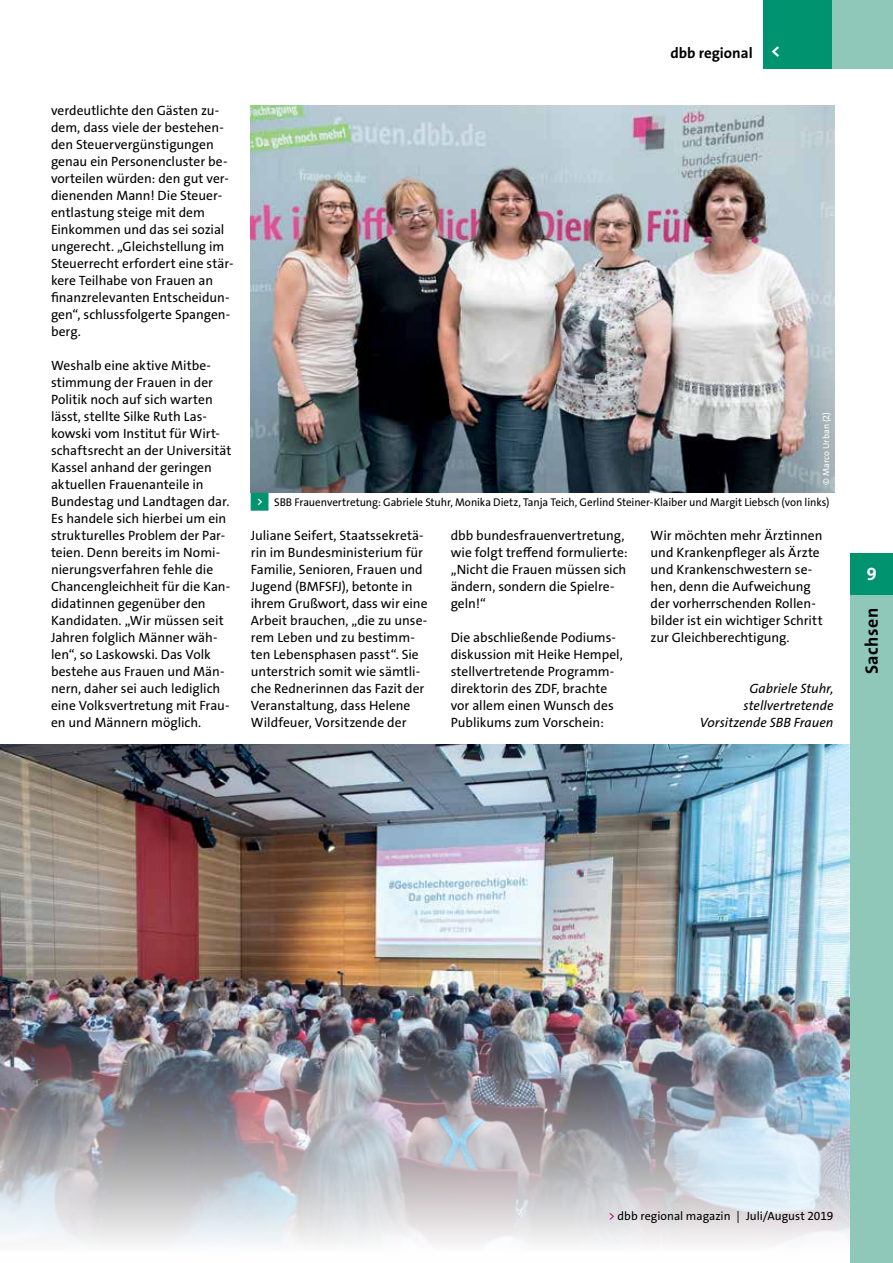
<style>
.page{position:relative;width:893px;height:1263px;background:#fff}
.page>*{position:absolute;margin:0;border:0;box-sizing:border-box;transform-origin:0 0}
.t1{font:700 18px "The Sans Os F";letter-spacing:.025em;color:#000}
.t2{font:700 18px "The Sans Os F";color:#fff}
.t3{font:700 15px "The Sans Os F";color:#000}
.t4{font:13.5px/17px "The Sans Os F";color:#000}
.t5{font:italic 13.5px/17px "The Sans Os F";color:#000;text-align:right}
.t6{font:12px "The Sans Os F";letter-spacing:-.005em;color:#000}
.t7{font:11.25px "The Sans Os F";letter-spacing:-.005em;color:#000}
.t8{font:9px "The Sans Os F";letter-spacing:.015em;color:#fff}
.s1{font-family:"Top Numbers";color:#00936f}
.s2{color:#c40075}
</style>
<div class="page">
<img style="left:0;top:744px;width:850px;height:500px">
<img style="left:251px;top:106px;width:583px;height:386px">
<div style="left:850px;top:553px;width:43px;height:42px;background:#00936f"></div>
<div style="left:850px;top:595px;width:43px;height:668px;background:#8fc8b9"></div>
<div style="left:763px;top:0;width:130px;height:68px;background:#8fc8b9"></div>
<div style="left:763px;top:0;width:68px;height:68px;background:#00936f"></div>
<p class="t4" style="left:51px;top:102px;width:184px">verdeutlichte den Gästen zu&shy;dem, dass viele der bestehen&shy;den Steuervergünstigungen genau ein Personencluster be&shy;vorteilen würden: den gut ver&shy;dienenden Mann! Die Steuer&shy;entlastung steige mit dem<br>Einkommen und das sei sozial ungerecht. „Gleichstellung im<br>Steuerrecht erfordert eine stär&shy;kere Teilhabe von Frauen an finanzrelevanten Entscheidun&shy;gen“, schlussfolgerte Spangen&shy;berg.</p>
<p class="t4" style="left:51px;top:357px;width:182px">Weshalb eine aktive Mitbe&shy;stimmung der Frauen in der<br>Politik noch auf sich warten lässt, stellte Silke Ruth Las&shy;kowski vom Institut für Wirt&shy;schaftsrecht an der Universität<br>Kassel anhand der geringen aktuellen Frauenanteile in<br>Bundestag und Landtagen dar.<br>Es handele sich hierbei um ein strukturelles Problem der Par&shy;teien. Denn bereits im Nomi&shy;nierungsverfahren fehle die<br>Chancengleichheit für die Kan&shy;didatinnen gegenüber den<br>Kandidaten. „Wir müssen seit<br>Jahren folglich Männer wäh&shy;len“, so Laskowski. Das Volk bestehe aus Frauen und Män&shy;nern, daher sei auch lediglich eine Volksvertretung mit Frau&shy;en und Männern möglich.</p>
<p class="t3" style="left:670px;top:44px;width:84px">dbb regional</p>
<h1 class="t2" style="left:771px;top:39px;width:11px">&lt;</h1>
<p class="t8" style="left:820px;top:485px;width:74px;rotate:-90deg">© Marco Urban (2)</p>
<p class="t7" style="left:251px;top:495px;width:580px"><span class="s1">&lt;</span> SBB Frauenvertretung: Gabriele Stuhr, Monika Dietz, Tanja Teich, Gerlind Steiner-Klaiber und Margit Liebsch (von links)</p>
<p class="t4" style="left:251px;top:527px;width:178px">Juliane Seifert, Staatssekretä&shy;rin im Bundesministerium für<br>Familie, Senioren, Frauen und<br>Jugend (BMFSFJ), betonte in ihrem Grußwort, dass wir eine<br>Arbeit brauchen, „die zu unse&shy;rem Leben und zu bestimm&shy;ten Lebensphasen passt“. Sie unterstrich somit wie sämtli&shy;che Rednerinnen das Fazit der<br>Veranstaltung, dass Helene<br>Wildfeuer, Vorsitzende der</p>
<p class="t4" style="left:451px;top:527px;width:178px">dbb bundesfrauenvertretung, wie folgt treffend formulierte: „Nicht die Frauen müssen sich ändern, sondern die Spielre&shy;geln!“</p>
<p class="t4" style="left:451px;top:629px;width:174px">Die abschließende Podiums&shy;diskussion mit Heike Hempel, stellvertretende Programm&shy;direktorin des ZDF, brachte vor allem einen Wunsch des<br>Publikums zum Vorschein:</p>
<p class="t4" style="left:651px;top:527px;width:174px">Wir möchten mehr Ärztinnen und Krankenpfleger als Ärzte und Krankenschwestern se&shy;hen, denn die Aufweichung der vorherrschenden Rollen&shy;bilder ist ein wichtiger Schritt zur Gleichberechtigung.</p>
<p class="t5" style="left:700px;top:680px;width:135px">Gabriele Stuhr, stellvertretende<br>Vorsitzende SBB Frauen</p>
<h1 class="t2" style="left:867px;top:562px;width:11px">9</h1>
<h1 class="t1" style="left:860px;top:674px;width:67px;rotate:-90deg">Sachsen</h1>
<p class="t6" style="left:608px;top:1208px;width:227px"><span class="s2">&gt;</span> dbb regional magazin | Juli/August 2019</p>
</div>
